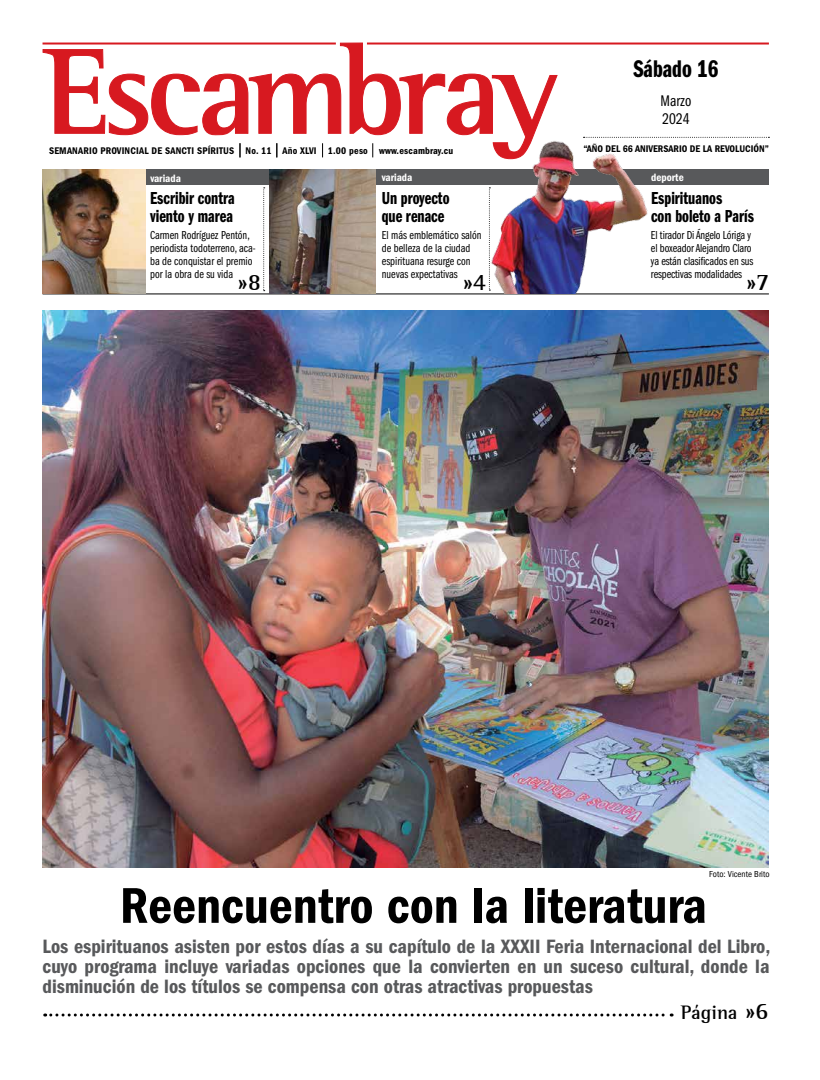
<style>
.page{position:relative;width:820px;height:1080px;background:#fff}
.page>*{position:absolute;margin:0;border:0;box-sizing:border-box;transform-origin:0 0}
.t1{font:52px "ITC Franklin Gothic Std Dm Cd";letter-spacing:-.01em;color:#000}
.t2{font:25px "ITC Franklin Gothic Std Dm Cp";color:#000}
.t3{font:700 24px "AT Rotis Semi Serif";color:#000}
.t4{font:20px/20px "ITC Franklin Gothic Std Dm Cd";color:#58595b;text-align:justify}
.t5{font:700 20px "AT Rotis Semi Serif";color:#000}
.t6{font:18px/18px "ITC Franklin Gothic Std Dm Cp";color:#000}
.t7{font:16px/18px "ITC Franklin Gothic Std Bk Cp";color:#000}
.t8{font:12px/13px "ITC Franklin Gothic Std Bk Cp";color:#000}
.t9{font:11px "ITC Franklin Gothic Std Dm Cd";color:#fff}
.t10{font:10px "ITC Franklin Gothic Std Dm Cd";letter-spacing:.02em;color:#000}
.t11{font:condensed 9px "ITC Franklin Gothic Std";color:#000}
.s1{font-size:24px}
</style>
<div class="page">
<div style="left:146px;top:169px;width:622px;height:16px;background:#58595b"></div>
<hr style="left:43px;top:293px;width:725px;height:1px;background:#000">
<svg style="left:263px;top:187px;width:2px;height:104px"></svg>
<svg style="left:488px;top:198px;width:1px;height:91px"></svg>
<svg style="left:42px;top:42px;width:516px;height:116px"></svg>
<hr style="left:367px;top:43px;width:401px;height:2px;background:#d71920">
<hr style="left:42px;top:43px;width:294px;height:2px;background:#d71920">
<svg style="left:651px;top:137px;width:118px;height:1px"></svg>
<img style="left:43px;top:169px;width:103px;height:124px">
<img style="left:269px;top:169px;width:106px;height:124px">
<img style="left:43px;top:310px;width:725px;height:557px">
<img style="left:489px;top:134px;width:162px;height:160px">
<svg style="left:45px;top:1014px;width:627px;height:3px"></svg>
<p class="t10" style="left:49px;top:145px;width:261px">Semanario provincial de sancti spíritus No. 11 Año XLVI</p>
<p class="t10" style="left:327px;top:145px;width:127px">1.00 peso www.escambray.cu</p>
<h2 class="t2" style="left:633px;top:55px;width:86px">Sábado 16</h2>
<h3 class="t7" style="left:660px;top:92px;width:32px">Marzo<br>2024</h3>
<p class="t10" style="left:583px;top:143px;width:28px">“AÑO DEL</p>
<p class="t10" style="left:622px;top:143px;width:18px">66 ANIVE</p>
<p class="t10" style="left:657px;top:143px;width:68px">RSARIO DE LA REVOLUCI</p>
<p class="t10" style="left:753px;top:143px;width:17px">ÓN”</p>
<p class="t9" style="left:150px;top:172px;width:32px">variada</p>
<p class="t9" style="left:650px;top:171px;width:34px">deporte</p>
<h3 class="t6" style="left:650px;top:190px;width:104px">Espirituanos<br>con boleto a París</h3>
<p class="t9" style="left:382px;top:171px;width:32px">variada</p>
<h3 class="t6" style="left:150px;top:189px;width:86px">Escribir contra viento y marea</h3>
<h3 class="t6" style="left:381px;top:189px;width:69px">Un proyecto que renace</h3>
<p class="t8" style="left:150px;top:229px;width:107px">Carmen Rodríguez Pentón, periodista todoterreno, aca&shy;ba de conquistar el premio por la obra de su vida</p>
<p class="t8" style="left:650px;top:229px;width:104px">El tirador Di Ángelo Lóriga y el boxeador Alejandro Claro ya están clasificados en sus respectivas modalidades</p>
<p class="t8" style="left:382px;top:229px;width:101px">El más emblemático salón de belleza de la ciudad espirituana resurge con nuevas expectativas</p>
<h3 class="t3" style="left:237px;top:268px;width:25px">»8</h3>
<h3 class="t3" style="left:462px;top:268px;width:25px">»4</h3>
<h3 class="t3" style="left:745px;top:268px;width:25px">»7</h3>
<p class="t11" style="left:709px;top:869px;width:62px">Foto: Vicente Brito</p>
<h1 class="t1" style="left:120px;top:876px;width:588px">Reencuentro con la literatura</h1>
<p class="t4" style="left:42px;top:936px;width:729px">Los espirituanos asisten por estos días a su capítulo de la XXXII Feria Internacional del Libro, cuyo programa incluye variadas opciones que la convierten en un suceso cultural, donde la disminución de los títulos se compensa con otras atractivas propuestas</p>
<h3 class="t5" style="left:680px;top:1000px;width:89px">Página <span class="s1">»6</span></h3>
</div>
